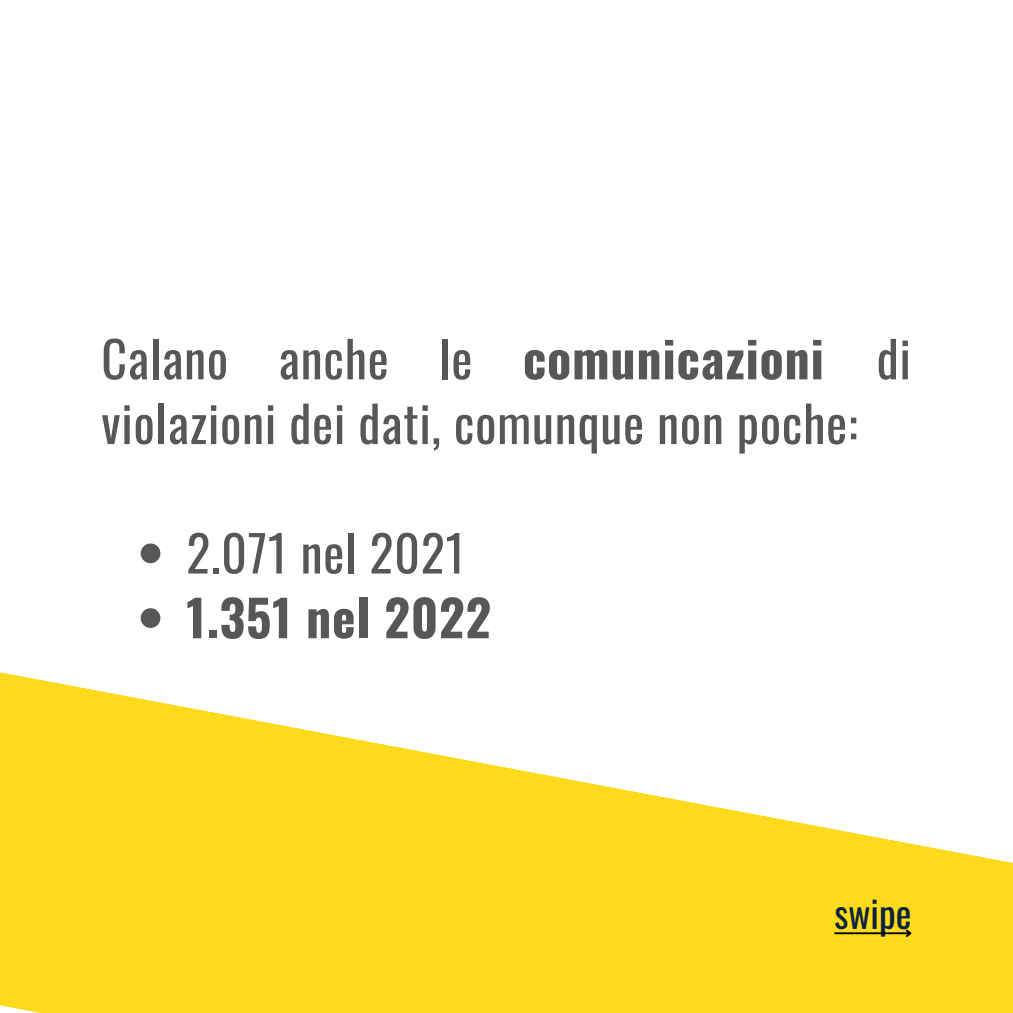
<style>
.page{position:relative;width:1013px;height:1013px;background:#fff}
.page>*{position:absolute;margin:0;border:0;box-sizing:border-box;transform-origin:0 0}
.t1{font:50px/64.8px "Oswald";letter-spacing:.015em;color:#575756}
.t2{font:700 50px "Oswald";letter-spacing:.015em;color:#575756}
.t3{font:37.5px "Oswald";color:#0c2340}
.s1{font-weight:700}
</style>
<div class="page">
<svg style="left:0;top:672px;width:1012px;height:340px;fill:#feda1c"></svg>
<svg style="left:141px;top:543px;width:19px;height:20px"></svg>
<svg style="left:141px;top:608px;width:19px;height:20px"></svg>
<hr style="left:834px;top:932px;width:76px;height:2px;background:#000">
<svg style="left:904px;top:927px;width:9px;height:11px"></svg>
<p class="t1" style="left:101px;top:324px;width:811px">Calano anche le <span class="s1">comunicazioni</span> di violazioni dei dati, comunque non poche:</p>
<p class="t1" style="left:186px;top:518px;width:280px">2.071 nel 2021</p>
<p class="t2" style="left:186px;top:578px;width:306px">1.351 nel 2022</p>
<p class="t3" style="left:834px;top:883px;width:79px">swipe</p>
</div>
